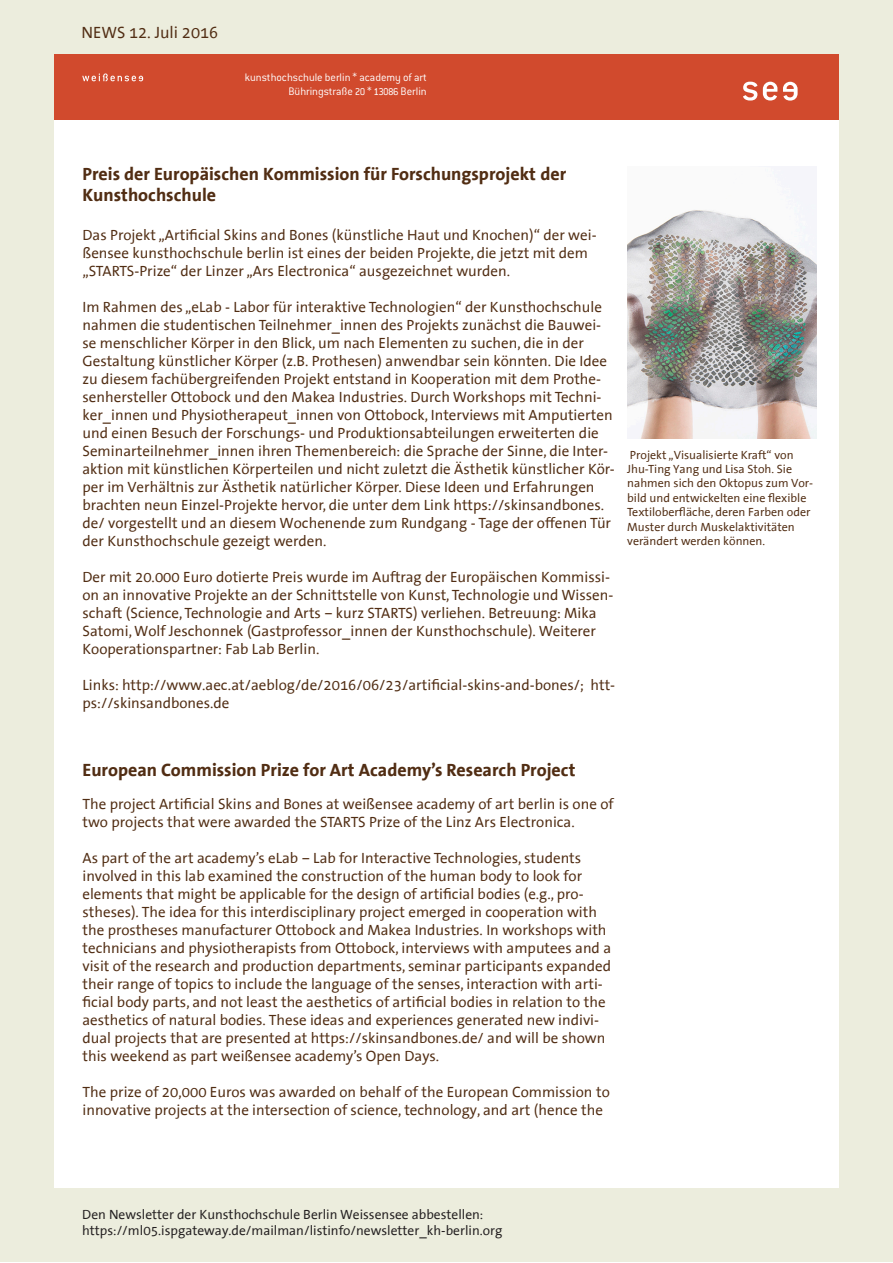
<style>
.page{position:relative;width:893px;height:1263px;background:#fff}
.page>*{position:absolute;margin:0;border:0;box-sizing:border-box;transform-origin:0 0}
.Überschrift{font:700 18px/21.6px "The Sans Office";color:#512d13}
.Kopfzeile-News{font:16.5px "The Sans Office";color:#512d13}
.Fließtext{font:15px/18px "The Sans Office";color:#512d13}
.t1{font:13.5px/16.2px "The Sans Office";color:#231f20}
.Impressum{font:12px/14.4px "The Sans Office";color:#512d13}
.t2{font:300 12px/14.4px "Weiensee Diktator";color:#fff;text-align:right}
</style>
<div class="page">
<div style="left:0;top:0;width:893px;height:1262px;background:#eceddd"></div>
<div style="left:54px;top:54px;width:785px;height:1134px;background:#fff"></div>
<div style="left:54px;top:54px;width:785px;height:66px;background:#d14a2d"></div>
<svg style="left:743px;top:82px;width:14px;height:19px"></svg>
<svg style="left:763px;top:82px;width:14px;height:19px"></svg>
<svg style="left:783px;top:82px;width:15px;height:19px"></svg>
<svg style="left:82px;top:73px;width:61px;height:8px"></svg>
<img style="left:627px;top:166px;width:189px;height:272px">
<p class="Kopfzeile-News" style="left:82px;top:24px;width:138px">NEWS 12. Juli 2016</p>
<p class="t2" style="left:245px;top:70px;width:183px">kunsthochschule berlin * academy of art<br>Bühringstraße 20 * 13086 Berlin</p>
<p class="Überschrift" style="left:82px;top:163px;width:485px">Preis der Europäischen Kommission für Forschungsprojekt der<br>Kunsthochschule</p>
<p class="Fließtext" style="left:82px;top:226px;width:516px">Das Projekt „Artificial Skins and Bones (künstliche Haut und Knochen)“ der wei&shy;ßensee kunsthochschule berlin ist eines der beiden Projekte, die jetzt mit dem „STARTS-Prize“ der Linzer „Ars Electronica“ ausgezeichnet wurden.</p>
<p class="Fließtext" style="left:82px;top:298px;width:534px">Im Rahmen des „eLab - Labor für interaktive Technologien“ der Kunsthochschule nahmen die studentischen Teilnehmer_innen des Projekts zunächst die Bauwei&shy;se menschlicher Körper in den Blick, um nach Elementen zu suchen, die in der Gestaltung künstlicher Körper (z.B. Prothesen) anwendbar sein könnten. Die Idee zu diesem fachübergreifenden Projekt entstand in Kooperation mit dem Prothe&shy;senhersteller Ottobock und den Makea Industries. Durch Workshops mit Techni&shy;ker_innen und Physiotherapeut_innen von Ottobock, Interviews mit Amputierten und einen Besuch der Forschungs- und Produktionsabteilungen erweiterten die Seminarteilnehmer_innen ihren Themenbereich: die Sprache der Sinne, die Inter&shy;aktion mit künstlichen Körperteilen und nicht zuletzt die Ästhetik künstlicher Kör&shy;per im Verhältnis zur Ästhetik natürlicher Körper. Diese Ideen und Erfahrungen brachten neun Einzel-Projekte hervor, die unter dem Link https://skinsandbones. de/ vorgestellt und an diesem Wochenende zum Rundgang - Tage der offenen Tür der Kunsthochschule gezeigt werden.</p>
<p class="Fließtext" style="left:82px;top:568px;width:532px">Der mit 20.000 Euro dotierte Preis wurde im Auftrag der Europäischen Kommissi&shy;on an innovative Projekte an der Schnittstelle von Kunst, Technologie und Wissen&shy;schaft (Science, Technologie and Arts – kurz STARTS) verliehen. Betreuung: Mika Satomi, Wolf Jeschonnek (Gastprofessor_innen der Kunsthochschule). Weiterer Kooperationspartner: Fab Lab Berlin.</p>
<p class="Fließtext" style="left:82px;top:676px;width:534px">Links: http://www.aec.at/aeblog/de/2016/06/23/artificial-skins-and-bones/; htt&shy;ps://skinsandbones.de</p>
<p class="Impressum" style="left:627px;top:448px;width:187px">Projekt „Visualisierte Kraft“ von Jhu-Ting Yang und Lisa Stoh. Sie nahmen sich den Oktopus zum Vor&shy;bild und entwickelten eine flexible Textiloberfläche, deren Farben oder Muster durch Muskelaktivitäten verändert werden können.</p>
<p class="Überschrift" style="left:82px;top:760px;width:494px">European Commission Prize for Art Academy’s Research Project</p>
<p class="Fließtext" style="left:82px;top:795px;width:533px">The project Artificial Skins and Bones at weißensee academy of art berlin is one of two projects that were awarded the STARTS Prize of the Linz Ars Electronica.</p>
<p class="Fließtext" style="left:82px;top:849px;width:530px">As part of the art academy’s eLab – Lab for Interactive Technologies, students involved in this lab examined the construction of the human body to look for elements that might be applicable for the design of artificial bodies (e.g., pro&shy;stheses). The idea for this interdisciplinary project emerged in cooperation with the prostheses manufacturer Ottobock and Makea Industries. In workshops with technicians and physiotherapists from Ottobock, interviews with amputees and a visit of the research and production departments, seminar participants expanded their range of topics to include the language of the senses, interaction with arti&shy;ficial body parts, and not least the aesthetics of artificial bodies in relation to the aesthetics of natural bodies. These ideas and experiences generated new indivi&shy;dual projects that are presented at https://skinsandbones.de/ and will be shown this weekend as part weißensee academy’s Open Days.</p>
<p class="Fließtext" style="left:82px;top:1083px;width:529px">The prize of 20,000 Euros was awarded on behalf of the European Commission to innovative projects at the intersection of science, technology, and art (hence the</p>
<p class="t1" style="left:82px;top:1207px;width:422px">Den Newsletter der Kunsthochschule Berlin Weissensee abbestellen: https://ml05.ispgateway.de/mailman/listinfo/newsletter_kh-berlin.org</p>
</div>
